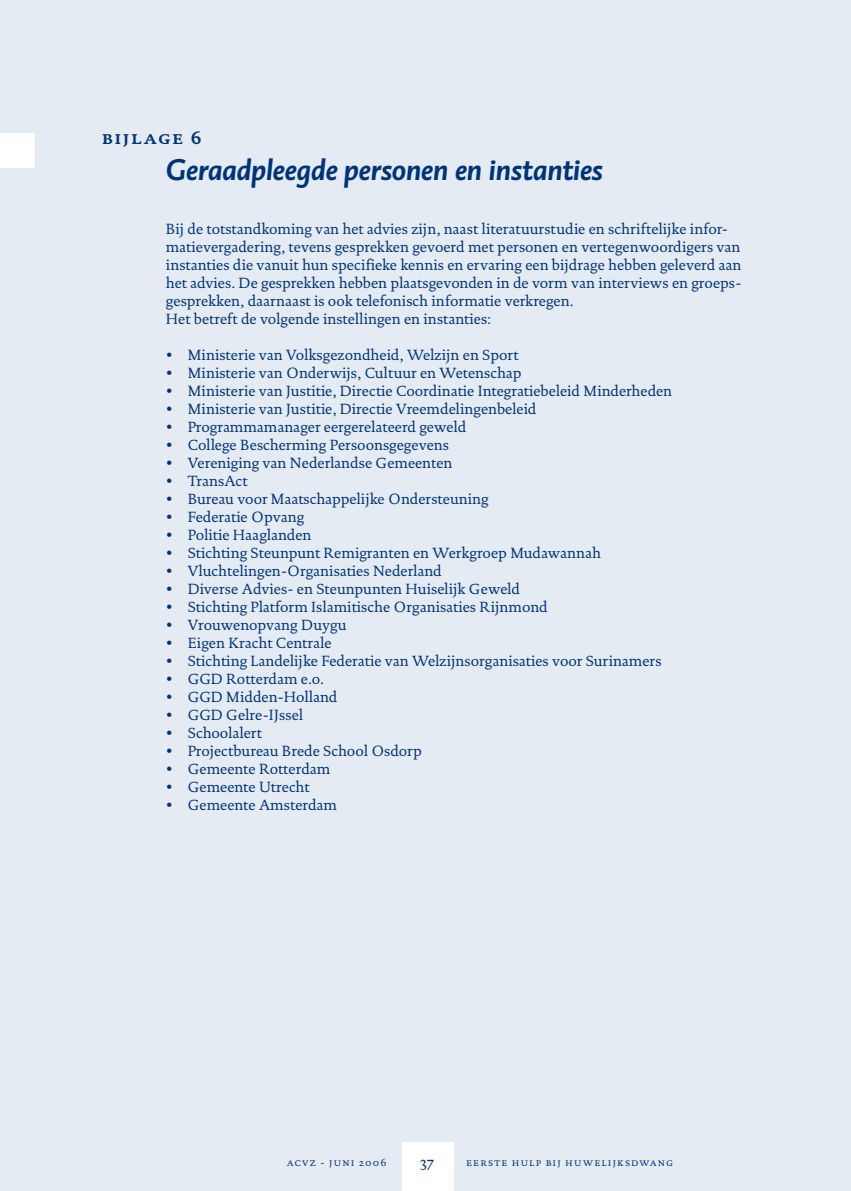
<style>
.page{position:relative;width:851px;height:1191px;background:#fff}
.page>*{position:absolute;margin:0;border:0;box-sizing:border-box;transform-origin:0 0}
.t1{font:italic 700 30px "DTL Caspari ST";color:#00347a}
.t2{font:700 18px "DTL Documenta T Caps";letter-spacing:.115em;color:#00347a}
.t3{font:15px/18px "DTL Documenta ST";color:#00347a}
.t4{font:10.5px "DTL Documenta T Caps";letter-spacing:.115em;color:#00347a}
</style>
<div class="page">
<div style="left:0;top:0;width:850px;height:1191px;background:#e5ebf2"></div>
<div style="left:0;top:133px;width:35px;height:35px;background:#fff"></div>
<div style="left:402px;top:1142px;width:51px;height:49px;background:#fff"></div>
<p class="t2" style="left:102px;top:127px;width:101px">bijlage 6</p>
<h1 class="t1" style="left:166px;top:151px;width:438px">Geraadpleegde personen en instanties</h1>
<p class="t3" style="left:166px;top:220px;width:577px">Bij de totstandkoming van het advies zijn, naast literatuurstudie en schriftelijke infor&shy;matievergadering, tevens gesprekken gevoerd met personen en vertegenwoordigers van instanties die vanuit hun specifieke kennis en ervaring een bijdrage hebben geleverd aan het advies. De gesprekken hebben plaatsgevonden in de vorm van interviews en groeps&shy;gesprekken, daarnaast is ook telefonisch informatie verkregen.<br>Het betreft de volgende instellingen en instanties:</p>
<p class="t3" style="left:166px;top:346px;width:354px">• Ministerie van Volksgezondheid, Welzijn en Sport</p>
<p class="t3" style="left:166px;top:364px;width:357px">• Ministerie van Onderwijs, Cultuur en Wetenschap</p>
<p class="t3" style="left:166px;top:382px;width:508px">• Ministerie van Justitie, Directie Coordinatie Integratiebeleid Minderheden</p>
<p class="t3" style="left:166px;top:400px;width:372px">• Ministerie van Justitie, Directie Vreemdelingenbeleid</p>
<p class="t3" style="left:166px;top:418px;width:302px">• Programmamanager eergerelateerd geweld</p>
<p class="t3" style="left:166px;top:436px;width:285px">• College Bescherming Persoonsgegevens</p>
<p class="t3" style="left:166px;top:454px;width:288px">• Vereniging van Nederlandse Gemeenten</p>
<p class="t3" style="left:166px;top:472px;width:83px">• TransAct</p>
<p class="t3" style="left:166px;top:490px;width:324px">• Bureau voor Maatschappelijke Ondersteuning</p>
<p class="t3" style="left:166px;top:508px;width:140px">• Federatie Opvang</p>
<p class="t3" style="left:166px;top:526px;width:147px">• Politie Haaglanden</p>
<p class="t3" style="left:166px;top:544px;width:436px">• Stichting Steunpunt Remigranten en Werkgroep Mudawannah</p>
<p class="t3" style="left:166px;top:562px;width:277px">• Vluchtelingen-Organisaties Nederland</p>
<p class="t3" style="left:166px;top:580px;width:356px">• Diverse Advies- en Steunpunten Huiselijk Geweld</p>
<p class="t3" style="left:166px;top:598px;width:383px">• Stichting Platform Islamitische Organisaties Rijnmond</p>
<p class="t3" style="left:166px;top:616px;width:182px">• Vrouwenopvang Duygu</p>
<p class="t3" style="left:166px;top:634px;width:167px">• Eigen Kracht Centrale</p>
<p class="t3" style="left:166px;top:652px;width:497px">• Stichting Landelijke Federatie van Welzijnsorganisaties voor Surinamers</p>
<p class="t3" style="left:166px;top:670px;width:159px">• GGD Rotterdam e.o.</p>
<p class="t3" style="left:166px;top:688px;width:173px">• GGD Midden-Holland</p>
<p class="t3" style="left:166px;top:706px;width:139px">• GGD Gelre-IJssel</p>
<p class="t3" style="left:166px;top:724px;width:98px">• Schoolalert</p>
<p class="t3" style="left:166px;top:742px;width:257px">• Projectbureau Brede School Osdorp</p>
<p class="t3" style="left:166px;top:760px;width:166px">• Gemeente Rotterdam</p>
<p class="t3" style="left:166px;top:778px;width:145px">• Gemeente Utrecht</p>
<p class="t3" style="left:166px;top:796px;width:173px">• Gemeente Amsterdam</p>
<p class="t4" style="left:287px;top:1155px;width:102px">acvz - juni 2006</p>
<p class="t3" style="left:420px;top:1153px;width:15px">37</p>
<p class="t4" style="left:466px;top:1155px;width:208px">eerste hulp bij huwelijksdwang</p>
</div>
